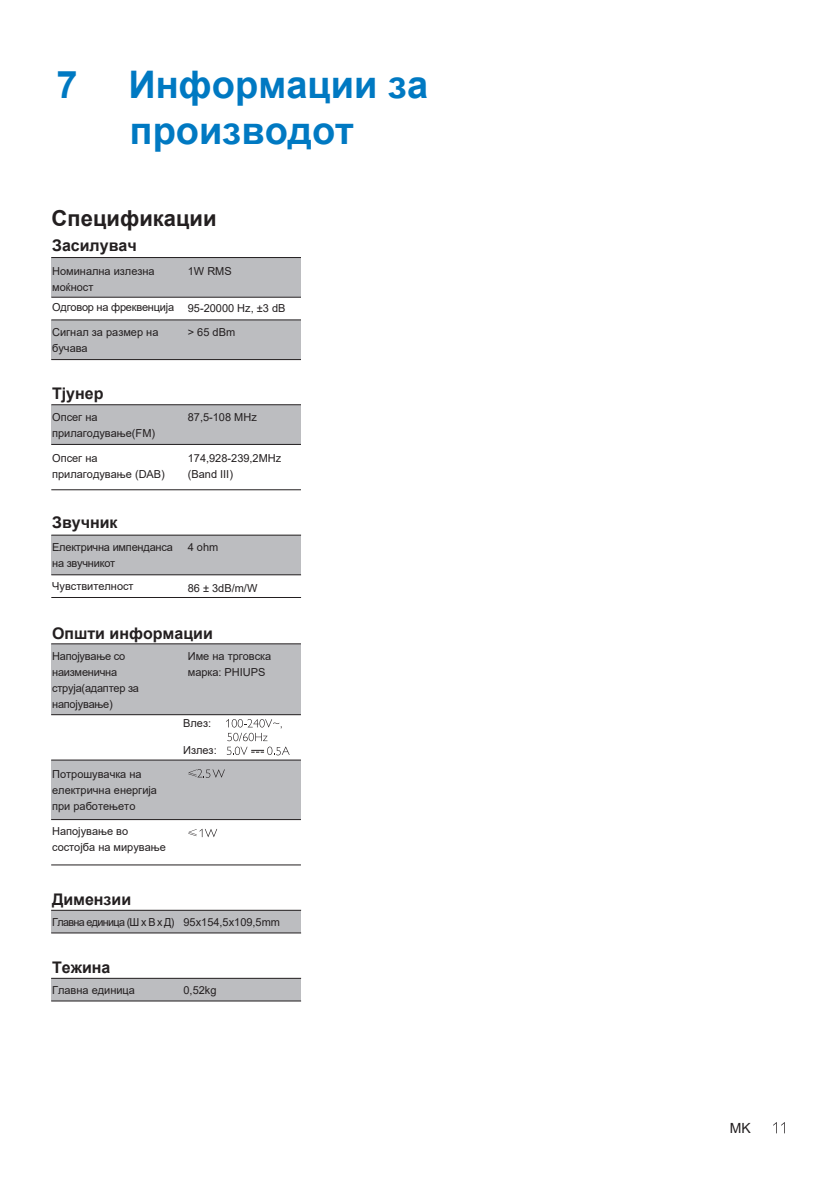
<style>
.page{position:relative;width:840px;height:1190px;background:#fff}
.page>*{position:absolute;margin:0;border:0;box-sizing:border-box;transform-origin:0 0}
.t1{font:700 38px/45.6px "Arial";color:#0079c2}
.t2{font:700 22px "Arial";color:#231f20}
.t3{font:700 16px "Arial";color:#231f20}
.t4{font:14px "Arial";color:#231f20}
.t5{font:11px/16px "Arial";color:#231f20}
.t6{font:11px/16px "Arial";letter-spacing:-.02em;color:#231f20}
.t7{font:11px "Arial";letter-spacing:-.03em;color:#231f20}
</style>
<div class="page">
<div style="left:51px;top:258px;width:250px;height:39px;background:#bcbdc0"></div>
<div style="left:51px;top:320px;width:250px;height:40px;background:#bcbdc0"></div>
<div style="left:51px;top:405px;width:250px;height:39px;background:#bcbdc0"></div>
<hr style="left:51px;top:257px;width:250px;height:1px;background:#231f20">
<hr style="left:51px;top:297px;width:250px;height:1px;background:#231f20">
<hr style="left:51px;top:320px;width:250px;height:1px;background:#231f20">
<hr style="left:51px;top:359px;width:250px;height:1px;background:#231f20">
<hr style="left:51px;top:404px;width:250px;height:1px;background:#231f20">
<hr style="left:51px;top:444px;width:250px;height:1px;background:#231f20">
<hr style="left:51px;top:489px;width:250px;height:1px;background:#231f20">
<div style="left:51px;top:535px;width:250px;height:40px;background:#bcbdc0"></div>
<hr style="left:51px;top:574px;width:250px;height:1px;background:#231f20">
<hr style="left:51px;top:597px;width:250px;height:1px;background:#231f20">
<hr style="left:51px;top:535px;width:250px;height:1px;background:#231f20">
<div style="left:51px;top:644px;width:250px;height:71px;background:#bcbdc0"></div>
<div style="left:51px;top:760px;width:250px;height:60px;background:#bcbdc0"></div>
<hr style="left:51px;top:714px;width:250px;height:1px;background:#231f20">
<hr style="left:51px;top:760px;width:250px;height:1px;background:#231f20">
<hr style="left:51px;top:819px;width:250px;height:1px;background:#231f20">
<hr style="left:51px;top:865px;width:250px;height:1px;background:#231f20">
<hr style="left:51px;top:643px;width:250px;height:1px;background:#231f20">
<svg style="left:188px;top:829px;width:29px;height:8px"></svg>
<svg style="left:226px;top:719px;width:56px;height:22px"></svg>
<div style="left:51px;top:910px;width:250px;height:23px;background:#bcbdc0"></div>
<div style="left:51px;top:978px;width:250px;height:23px;background:#bcbdc0"></div>
<hr style="left:51px;top:910px;width:250px;height:1px;background:#231f20">
<hr style="left:51px;top:978px;width:250px;height:1px;background:#231f20">
<hr style="left:51px;top:933px;width:250px;height:1px;background:#231f20">
<hr style="left:51px;top:1001px;width:250px;height:1px;background:#231f20">
<svg style="left:773px;top:1122px;width:12px;height:11px"></svg>
<svg style="left:227px;top:747px;width:63px;height:8px"></svg>
<svg style="left:188px;top:769px;width:37px;height:9px"></svg>
<h1 class="t1" style="left:56px;top:62px;width:23px">7</h1>
<h1 class="t1" style="left:128px;top:62px;width:301px">Информации за производот</h1>
<h2 class="t2" style="left:52px;top:202px;width:167px">Спецификации</h2>
<h3 class="t3" style="left:52px;top:234px;width:86px">Засилувач</h3>
<p class="t5" style="left:52px;top:263px;width:104px">Номинална излезна моќност</p>
<p class="t5" style="left:188px;top:263px;width:45px">1W RMS</p>
<p class="t5" style="left:52px;top:324px;width:108px">Сигнал за размер на бучава</p>
<p class="t6" style="left:52px;top:299px;width:235px">Одговор на фреквенција 95-20000 Hz, ±3 dB</p>
<p class="t5" style="left:188px;top:324px;width:49px">&gt; 65 dBm</p>
<h3 class="t3" style="left:52px;top:382px;width:53px">Тјунер</h3>
<p class="t5" style="left:52px;top:409px;width:105px">Опсег на прилагодување(FM)</p>
<p class="t5" style="left:52px;top:450px;width:114px">Опсег на прилагодување (DAB)</p>
<h3 class="t3" style="left:52px;top:511px;width:67px">Звучник</h3>
<p class="t6" style="left:52px;top:539px;width:122px">Електрична импенданса на звучникот</p>
<p class="t5" style="left:52px;top:579px;width:83px">Чувствителност</p>
<p class="t5" style="left:188px;top:409px;width:71px">87,5-108 MHz</p>
<p class="t5" style="left:188px;top:450px;width:95px">174,928-239,2MHz (Band III)</p>
<p class="t5" style="left:188px;top:539px;width:32px">4 ohm</p>
<p class="t5" style="left:188px;top:580px;width:71px">86 ± 3dB/m/W</p>
<h3 class="t3" style="left:52px;top:622px;width:162px">Општи информации</h3>
<p class="t6" style="left:52px;top:648px;width:88px">Напојување со наизменична струја(адаптер за напојување)</p>
<p class="t5" style="left:52px;top:766px;width:106px">Потрошувачка на електрична енергија при работењето</p>
<p class="t5" style="left:52px;top:823px;width:115px">Напојување во состојба на мирување</p>
<h3 class="t3" style="left:52px;top:888px;width:81px">Димензии</h3>
<p class="t5" style="left:188px;top:648px;width:85px">Име на трговска марка: PHIUPS</p>
<p class="t5" style="left:183px;top:715px;width:29px">Влез:</p>
<p class="t5" style="left:183px;top:742px;width:35px">Излез:</p>
<p class="t7" style="left:52px;top:914px;width:229px">Главна единица (Ш x В x Д) 95x154,5x109,5mm</p>
<h3 class="t3" style="left:52px;top:956px;width:60px">Тежина</h3>
<p class="t5" style="left:52px;top:982px;width:84px">Главна единица</p>
<p class="t5" style="left:184px;top:982px;width:35px">0,52kg</p>
<p class="t4" style="left:730px;top:1118px;width:22px">MK</p>
</div>
